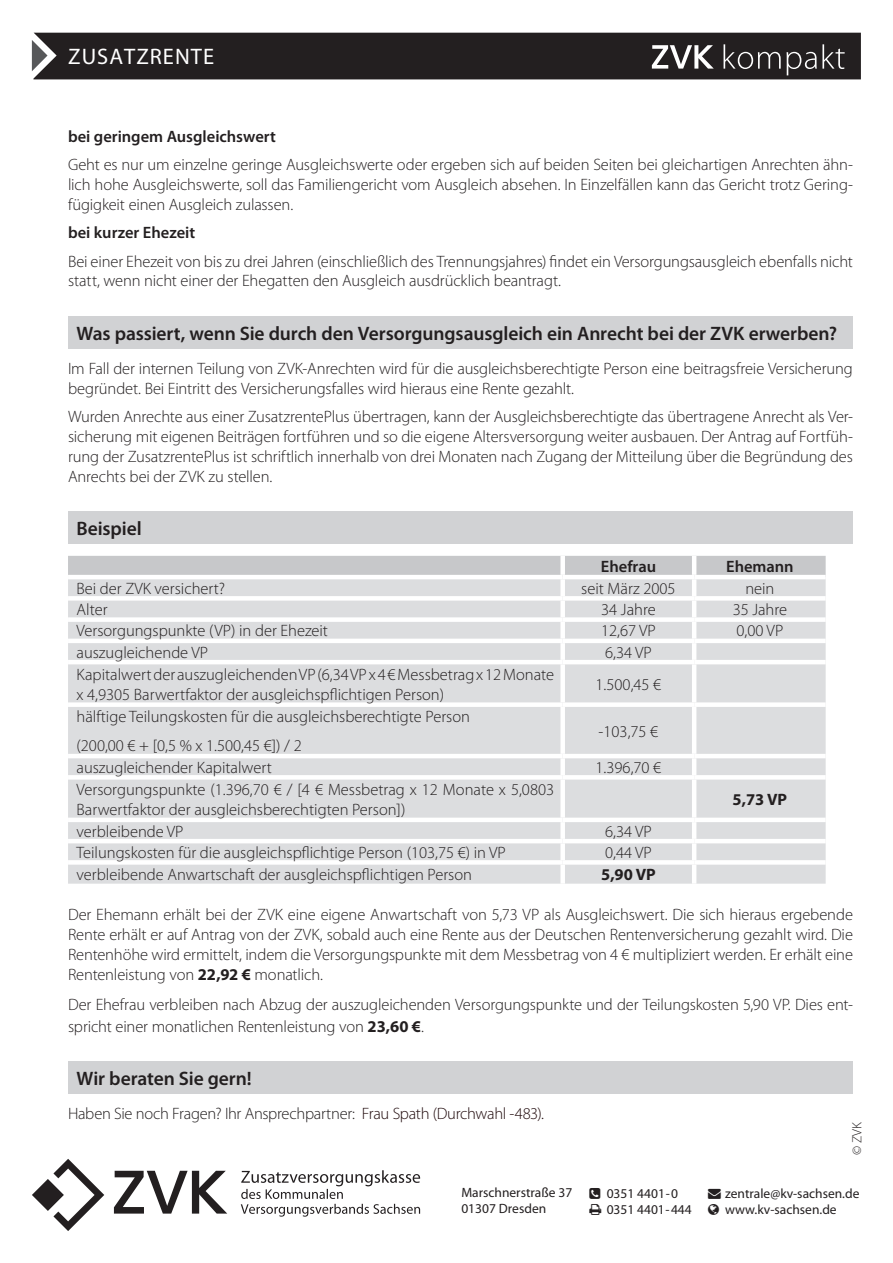
<style>
.page{position:relative;width:893px;height:1263px;background:#fff}
.page>*{position:absolute;margin:0;border:0;box-sizing:border-box;transform-origin:0 0}
.t1{font:22.5px "Myriad Pro";letter-spacing:.045em;color:#fff}
.t2{font:600 19.5px "Myriad Pro";letter-spacing:-.005em;color:#231f20}
.Fliesstext{font:300 16.5px/19.8px "Myriad Pro";letter-spacing:-.01em;color:#231f20;text-align:justify}
.Tabelleninhalt_Kopie{font:300 16.5px/19.8px "Myriad Pro";color:#231f20}
.Fließtext{font:300 16.5px/19.8px "Myriad Pro";letter-spacing:-.01em;color:#231f20;text-align:justify}
.Fliesstext-2{font:600 16.5px "Myriad Pro";color:#231f20}
.Tabellenkopf_Kopie{font:600 16.5px "Myriad Pro";color:#231f20}
.Tabelleninhalt_Kopie-2{font:700 16.5px "Myriad Pro";color:#231f20}
.t3{font:13.5px/15.8px "Myriad Pro";color:#231f20}
.t4{font:300 13.5px "Myriad Pro";color:#231f20}
.s1{font-weight:700}
.s2{color:#210b0d}
</style>
<div class="page">
<svg style="left:32px;top:1159px;width:72px;height:72px"></svg>
<svg style="left:114px;top:1171px;width:113px;height:42px"></svg>
<svg style="left:241px;top:1170px;width:179px;height:47px"></svg>
<div style="left:32px;top:33px;width:829px;height:46px;background:#231f20"></div>
<div style="left:68px;top:316px;width:785px;height:33px;background:#d1d2d4"></div>
<div style="left:68px;top:512px;width:785px;height:32px;background:#d1d2d4"></div>
<div style="left:68px;top:1062px;width:785px;height:32px;background:#d1d2d4"></div>
<div style="left:68px;top:556px;width:758px;height:19px;background:#c7c8ca"></div>
<div style="left:68px;top:579px;width:758px;height:305px;background:#dcdddf"></div>
<div style="left:560px;top:556px;width:5px;height:19px;background:#fff"></div>
<hr style="left:692px;top:556px;width:4px;height:19px;background:#fff">
<div style="left:560px;top:579px;width:5px;height:17px;background:#fff"></div>
<hr style="left:692px;top:579px;width:4px;height:17px;background:#fff">
<div style="left:68px;top:596px;width:495px;height:5px;background:#fff"></div>
<div style="left:563px;top:596px;width:131px;height:5px;background:#fff"></div>
<div style="left:560px;top:601px;width:5px;height:16px;background:#fff"></div>
<div style="left:694px;top:596px;width:132px;height:5px;background:#fff"></div>
<hr style="left:692px;top:601px;width:4px;height:16px;background:#fff">
<div style="left:68px;top:617px;width:495px;height:5px;background:#fff"></div>
<div style="left:563px;top:617px;width:131px;height:5px;background:#fff"></div>
<div style="left:560px;top:622px;width:5px;height:17px;background:#fff"></div>
<div style="left:694px;top:617px;width:132px;height:5px;background:#fff"></div>
<hr style="left:692px;top:622px;width:4px;height:17px;background:#fff">
<hr style="left:68px;top:639px;width:495px;height:4px;background:#fff">
<hr style="left:563px;top:639px;width:131px;height:4px;background:#fff">
<div style="left:560px;top:643px;width:5px;height:17px;background:#fff"></div>
<hr style="left:694px;top:639px;width:132px;height:4px;background:#fff">
<hr style="left:692px;top:643px;width:4px;height:17px;background:#fff">
<hr style="left:68px;top:660px;width:495px;height:4px;background:#fff">
<hr style="left:563px;top:660px;width:131px;height:4px;background:#fff">
<div style="left:560px;top:664px;width:5px;height:38px;background:#fff"></div>
<div style="left:68px;top:702px;width:495px;height:5px;background:#fff"></div>
<div style="left:563px;top:702px;width:131px;height:5px;background:#fff"></div>
<div style="left:560px;top:707px;width:5px;height:47px;background:#fff"></div>
<hr style="left:692px;top:707px;width:4px;height:47px;background:#fff">
<hr style="left:68px;top:754px;width:495px;height:4px;background:#fff">
<hr style="left:563px;top:754px;width:131px;height:4px;background:#fff">
<div style="left:560px;top:758px;width:5px;height:17px;background:#fff"></div>
<hr style="left:694px;top:754px;width:132px;height:4px;background:#fff">
<hr style="left:692px;top:758px;width:4px;height:17px;background:#fff">
<div style="left:68px;top:775px;width:495px;height:5px;background:#fff"></div>
<div style="left:563px;top:775px;width:131px;height:5px;background:#fff"></div>
<div style="left:560px;top:780px;width:5px;height:38px;background:#fff"></div>
<div style="left:694px;top:775px;width:132px;height:5px;background:#fff"></div>
<hr style="left:692px;top:780px;width:4px;height:38px;background:#fff">
<hr style="left:68px;top:818px;width:495px;height:4px;background:#fff">
<hr style="left:563px;top:818px;width:131px;height:4px;background:#fff">
<div style="left:560px;top:822px;width:5px;height:17px;background:#fff"></div>
<hr style="left:694px;top:818px;width:132px;height:4px;background:#fff">
<hr style="left:692px;top:822px;width:4px;height:17px;background:#fff">
<hr style="left:68px;top:839px;width:495px;height:4px;background:#fff">
<hr style="left:563px;top:839px;width:131px;height:4px;background:#fff">
<div style="left:560px;top:843px;width:5px;height:17px;background:#fff"></div>
<hr style="left:694px;top:839px;width:132px;height:4px;background:#fff">
<hr style="left:692px;top:843px;width:4px;height:17px;background:#fff">
<div style="left:68px;top:860px;width:495px;height:5px;background:#fff"></div>
<div style="left:563px;top:860px;width:131px;height:5px;background:#fff"></div>
<div style="left:560px;top:865px;width:5px;height:19px;background:#fff"></div>
<div style="left:694px;top:860px;width:132px;height:5px;background:#fff"></div>
<hr style="left:692px;top:865px;width:4px;height:19px;background:#fff">
<hr style="left:692px;top:664px;width:4px;height:38px;background:#fff">
<hr style="left:694px;top:660px;width:132px;height:4px;background:#fff">
<div style="left:694px;top:702px;width:132px;height:5px;background:#fff"></div>
<h1 class="t1" style="left:68px;top:43px;width:147px">ZUSATZRENTE</h1>
<p class="Fliesstext-2" style="left:68px;top:126px;width:209px">bei geringem Ausgleichswert</p>
<p class="Fliesstext" style="left:68px;top:155px;width:786px">Geht es nur um einzelne geringe Ausgleichswerte oder ergeben sich auf beiden Seiten bei gleichartigen Anrechten ähn&shy;lich hohe Ausgleichswerte, soll das Familiengericht vom Ausgleich absehen. In Einzelfällen kann das Gericht trotz Gering&shy;fügigkeit einen Ausgleich zulassen.</p>
<h3 class="Fliesstext-2" style="left:68px;top:222px;width:129px">bei kurzer Ehezeit</h3>
<p class="Fliesstext" style="left:68px;top:251px;width:786px">Bei einer Ehezeit von bis zu drei Jahren (einschließlich des Trennungsjahres) findet ein Versorgungsausgleich ebenfalls nicht statt, wenn nicht einer der Ehegatten den Ausgleich ausdrücklich beantragt.</p>
<h2 class="t2" style="left:77px;top:321px;width:762px">Was passiert, wenn Sie durch den Versorgungsausgleich ein Anrecht bei der ZVK erwerben?</h2>
<p class="Fliesstext" style="left:68px;top:359px;width:786px">Im Fall der internen Teilung von ZVK-Anrechten wird für die ausgleichsberechtigte Person eine beitragsfreie Versicherung begründet. Bei Eintritt des Versicherungsfalles wird hieraus eine Rente gezahlt.</p>
<p class="Fliesstext" style="left:68px;top:407px;width:786px">Wurden Anrechte aus einer ZusatzrentePlus übertragen, kann der Ausgleichsberechtigte das übertragene Anrecht als Ver&shy;sicherung mit eigenen Beiträgen fortführen und so die eigene Altersversorgung weiter ausbauen. Der Antrag auf Fortfüh&shy;rung der ZusatzrentePlus ist schriftlich innerhalb von drei Monaten nach Zugang der Mitteilung über die Begründung des Anrechts bei der ZVK zu stellen.</p>
<h2 class="t2" style="left:77px;top:516px;width:67px">Beispiel</h2>
<p class="Tabellenkopf_Kopie" style="left:601px;top:555px;width:57px">Ehefrau</p>
<p class="Tabellenkopf_Kopie" style="left:726px;top:555px;width:69px">Ehemann</p>
<p class="Tabelleninhalt_Kopie" style="left:77px;top:578px;width:150px">Bei der ZVK versichert?</p>
<p class="Tabelleninhalt_Kopie" style="left:581px;top:578px;width:96px">seit März 2005</p>
<p class="Tabelleninhalt_Kopie" style="left:745px;top:578px;width:31px">nein</p>
<p class="Tabelleninhalt_Kopie" style="left:77px;top:600px;width:33px">Alter</p>
<p class="Tabelleninhalt_Kopie" style="left:601px;top:600px;width:56px">34 Jahre</p>
<p class="Tabelleninhalt_Kopie" style="left:733px;top:600px;width:56px">35 Jahre</p>
<p class="Tabelleninhalt_Kopie" style="left:77px;top:621px;width:253px">Versorgungspunkte (VP) in der Ehezeit</p>
<p class="Tabelleninhalt_Kopie" style="left:601px;top:621px;width:56px">12,67 VP</p>
<p class="Tabelleninhalt_Kopie" style="left:736px;top:621px;width:48px">0,00 VP</p>
<p class="Tabelleninhalt_Kopie" style="left:77px;top:642px;width:133px">auszugleichende VP</p>
<p class="Tabelleninhalt_Kopie" style="left:605px;top:642px;width:48px">6,34 VP</p>
<p class="Tabelleninhalt_Kopie" style="left:77px;top:664px;width:479px">Kapitalwert der auszugleichenden VP (6,34 VP x 4 € Messbetrag x 12 Monate x 4,9305 Barwertfaktor der ausgleichspflichtigen Person)</p>
<p class="Tabelleninhalt_Kopie" style="left:596px;top:674px;width:67px">1.500,45 €</p>
<p class="Tabelleninhalt_Kopie" style="left:77px;top:707px;width:395px">hälftige Teilungskosten für die ausgleichsberechtigte Person</p>
<p class="Tabelleninhalt_Kopie" style="left:77px;top:735px;width:227px">(200,00 € + [0,5 % x 1.500,45 €]) / 2</p>
<p class="Tabelleninhalt_Kopie" style="left:599px;top:721px;width:61px">-103,75 €</p>
<p class="Tabelleninhalt_Kopie" style="left:77px;top:757px;width:197px">auszugleichender Kapitalwert</p>
<p class="Tabelleninhalt_Kopie" style="left:596px;top:757px;width:67px">1.396,70 €</p>
<p class="Tabelleninhalt_Kopie" style="left:77px;top:779px;width:479px">Versorgungspunkte (1.396,70 € / [4 € Messbetrag x 12 Monate x 5,0803<br>Barwertfaktor der ausgleichsberechtigten Person])</p>
<p class="Tabelleninhalt_Kopie-2" style="left:733px;top:788px;width:56px">5,73 VP</p>
<p class="Tabelleninhalt_Kopie" style="left:77px;top:821px;width:109px">verbleibende VP</p>
<p class="Tabelleninhalt_Kopie" style="left:605px;top:821px;width:48px">6,34 VP</p>
<p class="Tabelleninhalt_Kopie" style="left:77px;top:842px;width:431px">Teilungskosten für die ausgleichspflichtige Person (103,75 €) in VP</p>
<p class="Tabelleninhalt_Kopie" style="left:605px;top:842px;width:48px">0,44 VP</p>
<p class="Tabelleninhalt_Kopie" style="left:77px;top:865px;width:397px">verbleibende Anwartschaft der ausgleichspflichtigen Person</p>
<p class="Tabelleninhalt_Kopie-2" style="left:601px;top:864px;width:56px">5,90 VP</p>
<p class="Fließtext" style="left:68px;top:905px;width:787px">Der Ehemann erhält bei der ZVK eine eigene Anwartschaft von 5,73 VP als Ausgleichswert. Die sich hieraus ergebende Rente erhält er auf Antrag von der ZVK, sobald auch eine Rente aus der Deutschen Rentenversicherung gezahlt wird. Die Rentenhöhe wird ermittelt, indem die Versorgungspunkte mit dem Messbetrag von 4 € multipliziert werden. Er erhält eine Rentenleistung von <span class="s1">22,92 €</span> monatlich.</p>
<p class="Fließtext" style="left:68px;top:993px;width:786px;line-height:21.6px">Der Ehefrau verbleiben nach Abzug der auszugleichenden Versorgungspunkte und der Teilungskosten 5,90 VP. Dies ent&shy;spricht einer monatlichen Rentenleistung von <span class="s1">23,60 €</span>.</p>
<h2 class="t2" style="left:77px;top:1066px;width:177px">Wir beraten Sie gern!</h2>
<p class="Fließtext" style="left:68px;top:1104px;width:477px">Haben Sie noch Fragen? Ihr Ansprechpartner: <span class="s2">Frau Spath (Durchwahl -483).</span></p>
<p class="t4" style="left:849px;top:1155px;width:35px;rotate:-90deg">© ZVK</p>
<p class="t3" style="left:461px;top:1184px;width:112px;line-height:16.2px">Marschnerstraße 37<br>01307 Dresden</p>
<p class="t3" style="left:708px;top:1185px;width:153px;text-align:center">→ zentrale@kv-sachsen.de www.kv-sachsen.de</p>
<p class="t3" style="left:607px;top:1185px;width:87px">0351 4401-0<br>0351 4401- 444</p>
</div>
